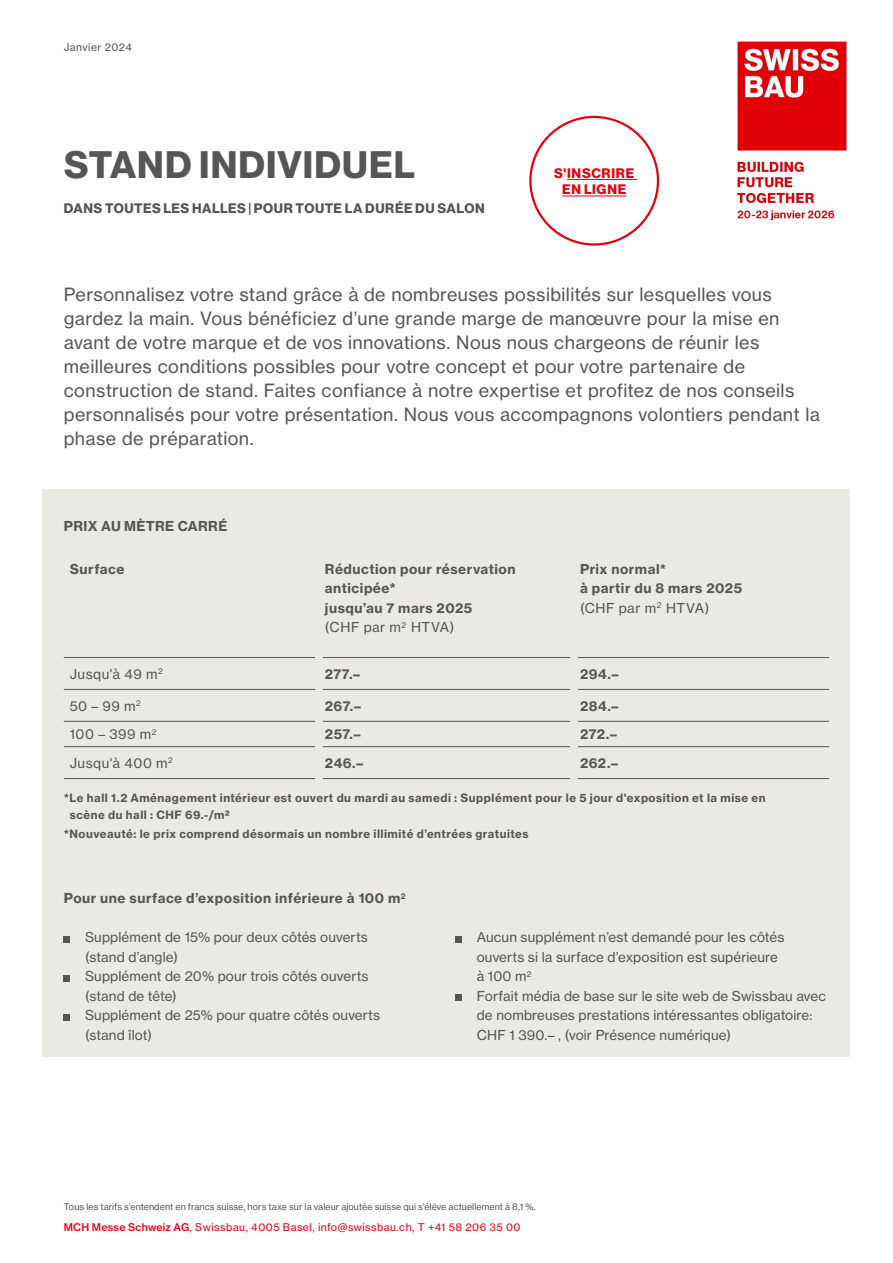
<style>
.page{position:relative;width:893px;height:1263px;background:#fff}
.page>*{position:absolute;margin:0;border:0;box-sizing:border-box;transform-origin:0 0}
.t1{font:37.5px "N Haas Grotesk DS Pro 75 Bd";letter-spacing:.03em;color:#555756}
.t2{font:18px/24px "N Haas Grotesk TX Pro 55 Rg";letter-spacing:.02em;color:#555756}
.t3{font:13.5px/19.5px "N Haas Grotesk TX Pro 55 Rg";letter-spacing:.01em;color:#555756}
.t4{font:13.5px/19.5px "N Haas Grotesk TX Pro 75 Bd";letter-spacing:.035em;color:#555756}
.t5{font:13.5px "N Haas Grotesk DS Pro 75 Bd";letter-spacing:.04em;color:#555756}
.t6{font:13.5px "N Haas Grotesk TX Pro 55 Rg";letter-spacing:.035em;color:#555756}
.t7{font:13.5px/16.5px "N Haas Grotesk DS Pro 75 Bd";letter-spacing:.055em;color:#e7000e;text-align:center}
.t8{font:11.4px/16.5px "N Haas Grotesk TX Pro 75 Bd";letter-spacing:.045em;color:#555756}
.t9{font:10.5px "N Haas Grotesk TX Pro 55 Rg";letter-spacing:.045em;color:#e7000e}
.t10{font:10.5px "N Haas Grotesk TX Pro 55 Rg";letter-spacing:.04em;color:#555756}
.t11{font:9px "N Haas Grotesk TX Pro 55 Rg";letter-spacing:.005em;color:#555756}
.s1{font-family:"N Haas Grotesk TX Pro 65 Md"}
</style>
<div class="page">
<div style="left:43px;top:489px;width:807px;height:568px;background:#ebe9e3"></div>
<hr style="left:64px;top:657px;width:251px;height:1px;background:#555756">
<hr style="left:323px;top:657px;width:247px;height:1px;background:#555756">
<hr style="left:578px;top:657px;width:251px;height:1px;background:#555756">
<hr style="left:64px;top:689px;width:251px;height:1px;background:#555756">
<hr style="left:323px;top:689px;width:247px;height:1px;background:#555756">
<hr style="left:578px;top:689px;width:251px;height:1px;background:#555756">
<hr style="left:64px;top:721px;width:251px;height:1px;background:#555756">
<hr style="left:323px;top:721px;width:247px;height:1px;background:#555756">
<hr style="left:578px;top:721px;width:251px;height:1px;background:#555756">
<hr style="left:64px;top:746px;width:251px;height:1px;background:#555756">
<hr style="left:323px;top:746px;width:247px;height:1px;background:#555756">
<hr style="left:578px;top:746px;width:251px;height:1px;background:#555756">
<hr style="left:64px;top:778px;width:251px;height:1px;background:#555756">
<hr style="left:323px;top:778px;width:247px;height:1px;background:#555756">
<hr style="left:578px;top:778px;width:251px;height:1px;background:#555756">
<svg style="left:64px;top:936px;width:6px;height:6px"></svg>
<svg style="left:64px;top:975px;width:6px;height:6px"></svg>
<svg style="left:64px;top:1014px;width:6px;height:6px"></svg>
<div style="left:455px;top:936px;width:7px;height:6px;background:#555756"></div>
<div style="left:455px;top:994px;width:7px;height:7px;background:#555756"></div>
<hr style="left:567px;top:179px;width:70px;height:1px;background:#e7000e">
<hr style="left:562px;top:196px;width:64px;height:1px;background:#e7000e">
<img style="left:736px;top:41px;width:111px;height:180px">
<p class="t10" style="left:64px;top:40px;width:70px">Janvier 2024</p>
<h1 class="t1" style="left:64px;top:143px;width:352px">STAND INDIVIDUEL</h1>
<p class="t5" style="left:64px;top:200px;width:422px">DANS TOUTES LES HALLES | POUR TOUTE LA DURÉE DU SALON</p>
<p class="t7" style="left:554px;top:165px;width:82px">S'INSCRIRE<br>EN LIGNE</p>
<p class="t2" style="left:64px;top:282px;width:758px">Personnalisez votre stand grâce à de nombreuses possibilités sur lesquelles vous gardez la main. Vous bénéficiez d’une grande marge de manœuvre pour la mise en avant de votre marque et de vos innovations. Nous nous chargeons de réunir les meilleures conditions possibles pour votre concept et pour votre partenaire de construction de stand. Faites confiance à notre expertise et profitez de nos conseils personnalisés pour votre présentation. Nous vous accompagnons volontiers pendant la phase de préparation.</p>
<p class="t4" style="left:64px;top:517px;width:165px">PRIX AU MÈTRE CARRÉ</p>
<p class="t4" style="left:70px;top:559px;width:56px">Surface</p>
<p class="t4" style="left:325px;top:559px;width:192px">Réduction pour réservation anticipée*<br>jusqu’au 7 mars 2025</p>
<p class="t6" style="left:325px;top:619px;width:131px">(CHF par m<sup>2</sup> HTVA)</p>
<p class="t4" style="left:580px;top:559px;width:164px">Prix normal*<br>à partir du 8 mars 2025</p>
<p class="t6" style="left:580px;top:599px;width:131px">(CHF par m<sup>2</sup> HTVA)</p>
<p class="t3" style="left:70px;top:664px;width:95px">Jusqu'à 49 m<sup>2</sup></p>
<p class="t4" style="left:325px;top:664px;width:37px">277.–</p>
<p class="t4" style="left:580px;top:664px;width:40px">294.–</p>
<p class="t3" style="left:70px;top:696px;width:73px">50 – 99 m<sup>2</sup></p>
<p class="t4" style="left:325px;top:696px;width:38px">267.–</p>
<p class="t4" style="left:580px;top:696px;width:40px">284.–</p>
<p class="t3" style="left:70px;top:724px;width:88px">100 – 399 m<sup>2</sup></p>
<p class="t4" style="left:325px;top:724px;width:37px">257.–</p>
<p class="t4" style="left:580px;top:724px;width:38px">272.–</p>
<p class="t6" style="left:70px;top:755px;width:105px">Jusqu'à 400 m<sup>2</sup></p>
<p class="t4" style="left:325px;top:753px;width:40px">246.–</p>
<p class="t4" style="left:580px;top:753px;width:39px">262.–</p>
<p class="t8" style="left:70px;top:790px;width:697px;text-indent:-6px">*Le hall 1.2 Aménagement intérieur est ouvert du mardi au samedi : Supplément pour le 5 jour d'exposition et la mise en scène du hall : CHF 69.-/m²</p>
<p class="t8" style="left:64px;top:826px;width:466px">*Nouveauté: le prix comprend désormais un nombre illimité d’entrées gratuites</p>
<p class="t4" style="left:64px;top:888px;width:343px">Pour une surface d’exposition inférieure à 100 m<sup>2</sup></p>
<p class="t3" style="left:85px;top:927px;width:297px">Supplément de 15% pour deux côtés ouverts (stand d’angle)<br>Supplément de 20% pour trois côtés ouverts (stand de tête)<br>Supplément de 25% pour quatre côtés ouverts (stand îlot)</p>
<p class="t3" style="left:477px;top:927px;width:351px">Aucun supplément n’est demandé pour les côtés ouverts si la surface d’exposition est supérieure<br>à 100 m<sup>2<br></sup>Forfait média de base sur le site web de Swissbau avec de nombreuses prestations intéressantes obligatoire:<br>CHF 1 390.– , (voir Présence numérique)</p>
<p class="t11" style="left:64px;top:1201px;width:474px">Tous les tarifs s’entendent en francs suisse, hors taxe sur la valeur ajoutée suisse qui s’élève actuellement à 8,1 %.</p>
<p class="t9" style="left:64px;top:1220px;width:458px"><span class="s1">MCH Messe Schweiz AG</span>, Swissbau, 4005 Basel, info@swissbau.ch, T +41 58 206 35 00</p>
</div>
